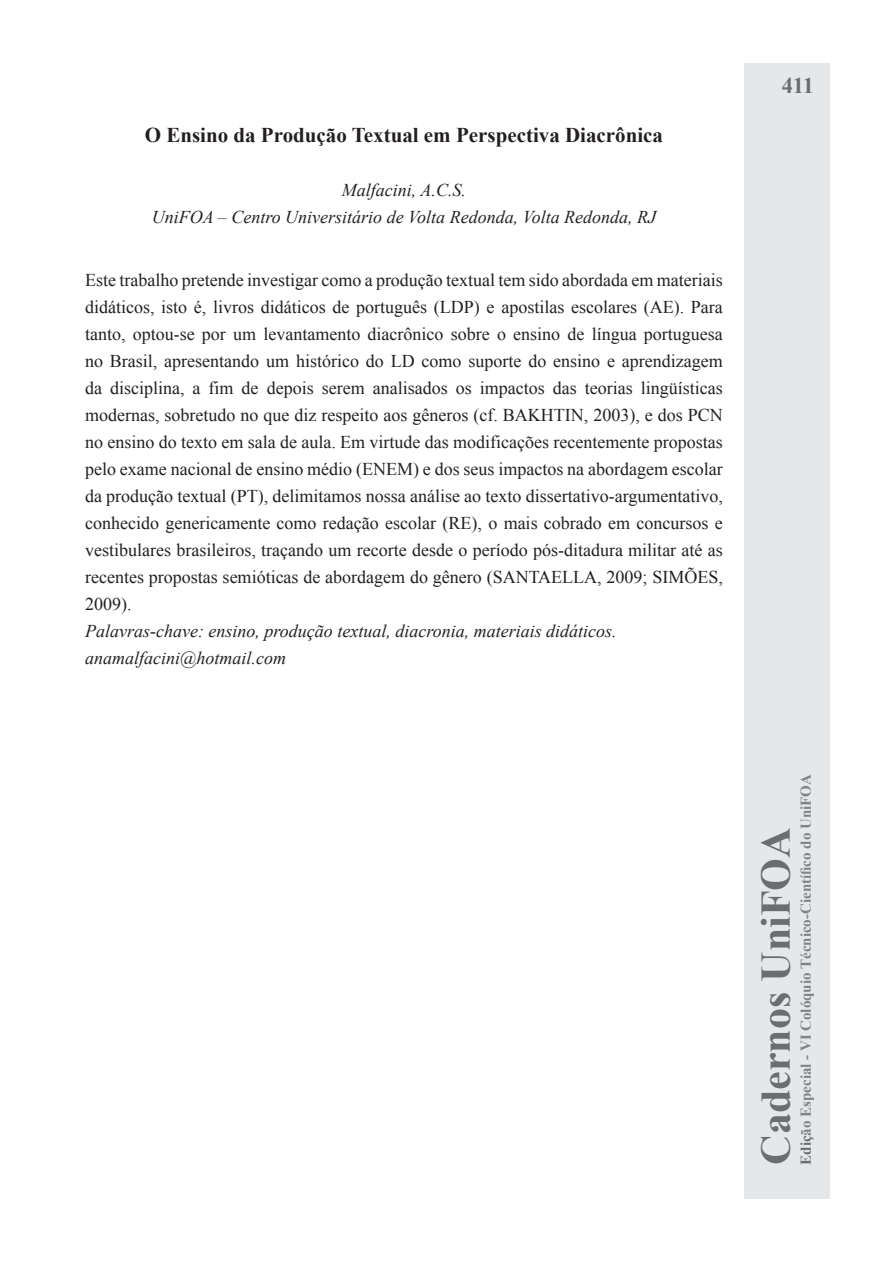
<style>
.page{position:relative;width:893px;height:1263px;background:#fff}
.page>*{position:absolute;margin:0;border:0;box-sizing:border-box;transform-origin:0 0}
.t1{font:700 42px "Times New Roman";color:#6c6d70}
.t2{font:700 22.5px "Times New Roman";color:#6c6d70}
.t3{font:700 21px "Times New Roman";color:#231f20}
.t4{font:18px/27px "Times New Roman";color:#231f20;text-align:justify}
.t5{font:italic 18px/27px "Times New Roman";color:#231f20;text-align:center}
.t6{font:700 15px "Times New Roman";color:#808285}
.s1{color:#6c6d70}
</style>
<div class="page">
<div style="left:744px;top:64px;width:85px;height:1135px;background:#e6e7e9"></div>
<p class="t3" style="left:145px;top:120px;width:520px">O Ensino da Produção Textual em Perspectiva Diacrônica</p>
<p class="t5" style="left:152px;top:176px;width:506px">Malfacini, A.C.S.<br>UniFOA – Centro Universitário de Volta Redonda, Volta Redonda, RJ</p>
<p class="t4" style="left:85px;top:266px;width:639px">Este trabalho pretende investigar como a produção textual tem sido abordada em materiais didáticos, isto é, livros didáticos de português (LDP) e apostilas escolares (AE). Para tanto, optou-se por um levantamento diacrônico sobre o ensino de língua portuguesa no Brasil, apresentando um histórico do LD como suporte do ensino e aprendizagem da disciplina, a fim de depois serem analisados os impactos das teorias lingüísticas modernas, sobretudo no que diz respeito aos gêneros (cf. BAKHTIN, 2003), e dos PCN no ensino do texto em sala de aula. Em virtude das modificações recentemente propostas pelo exame nacional de ensino médio (ENEM) e dos seus impactos na abordagem escolar da produção textual (PT), delimitamos nossa análise ao texto dissertativo-argumentativo, conhecido genericamente como redação escolar (RE), o mais cobrado em concursos e vestibulares brasileiros, traçando um recorte desde o período pós-ditadura militar até as recentes propostas semióticas de abordagem do gênero (SANTAELLA, 2009; SIMÕES, 2009).</p>
<p class="t5" style="left:85px;top:617px;width:533px;text-align:left">Palavras-chave: ensino, produção textual, diacronia, materiais didáticos. anamalfacini@hotmail.com</p>
<p class="t2" style="left:782px;top:70px;width:34px">411</p>
<h1 class="t1" style="left:747px;top:1165px;width:339px;rotate:-90deg">Cadernos UniFOA</h1>
<p class="t6" style="left:795px;top:1165px;width:392px;rotate:-90deg"><span class="s1">Ediç</span>ão Especial - VI Colóquio Técnico-Científico do UniFOA</p>
</div>
